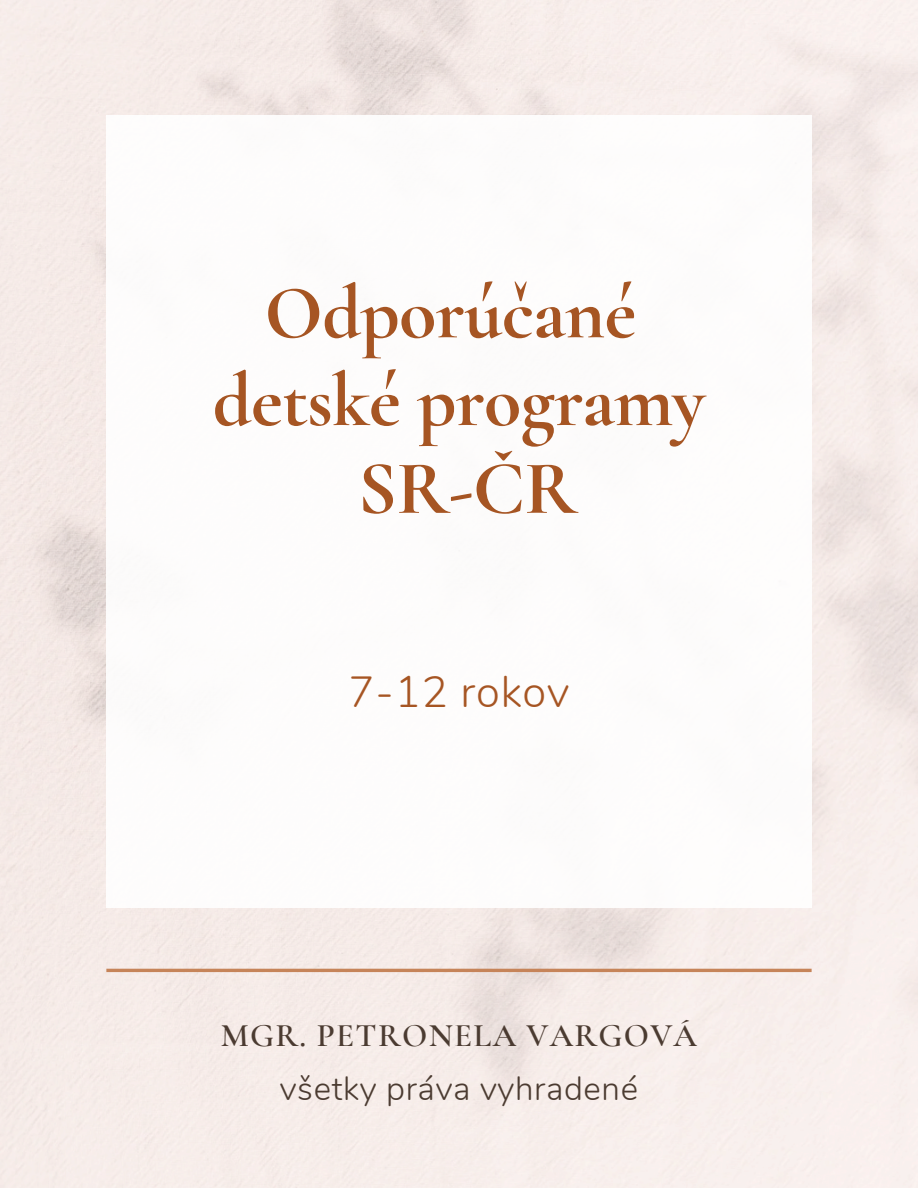
<style>
.page{position:relative;width:918px;height:1188px;background:#fff}
.page>*{position:absolute;margin:0;border:0;box-sizing:border-box;transform-origin:0 0}
.t1{font:700 76.5px/87.8px "Cormorant Garamond";letter-spacing:-.01em;color:#a65523;text-align:center}
.t2{font:300 43.5px "Nunito";letter-spacing:.02em;color:#a65523}
.t3{font:300 33px "Nunito";letter-spacing:.02em;color:#4b3b31}
.t4{font:600 33px "Cormorant Garamond";letter-spacing:.04em;color:#4b3b31}
</style>
<div class="page">
<hr style="left:106px;top:969px;width:706px;height:3px;background:#c68459">
<h1 class="t1" style="left:213px;top:269px;width:494px">Odporúčané detské programy</h1>
<p class="t1" style="left:358px;top:445px;width:221px">SR-ČR</p>
<p class="t2" style="left:349px;top:663px;width:222px">7-12 rokov</p>
<p class="t4" style="left:221px;top:1016px;width:478px">MGR. PETRONELA VARGOVÁ</p>
<p class="t3" style="left:280px;top:1066px;width:360px">všetky práva vyhradené</p>
</div>
